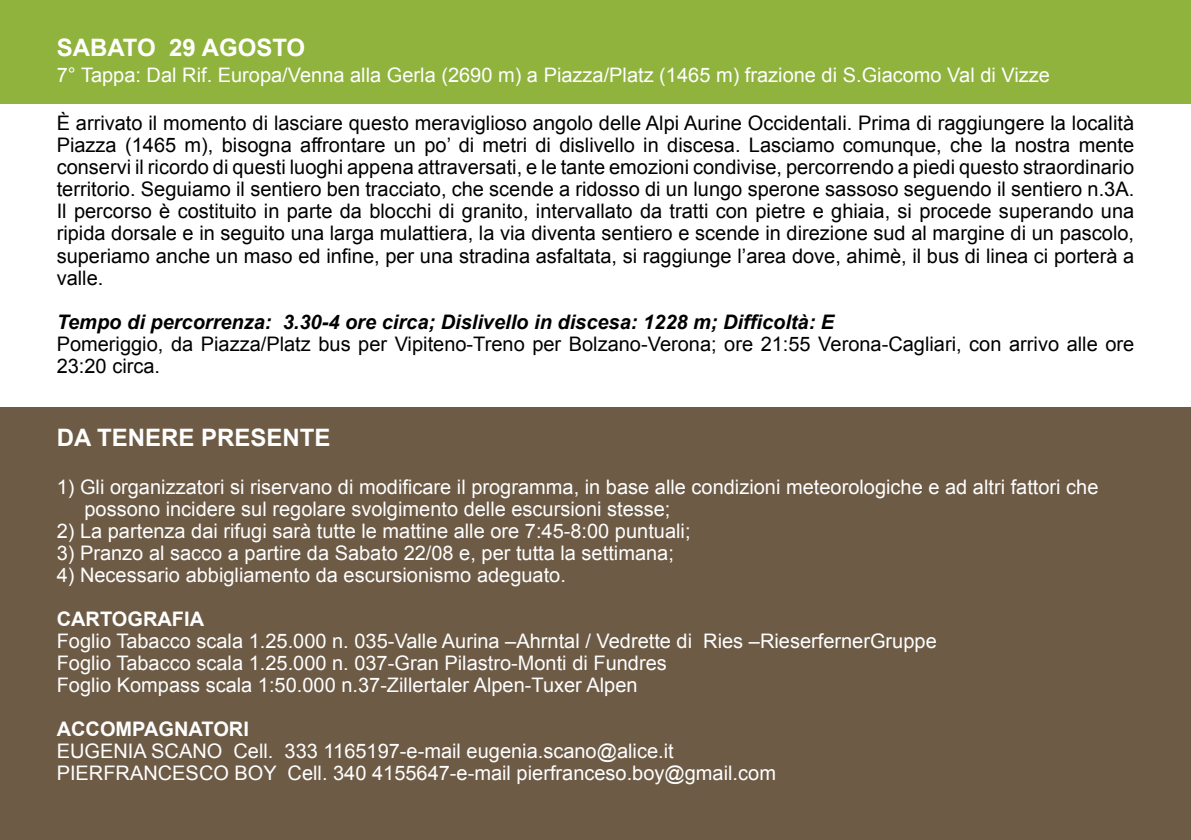
<style>
.page{position:relative;width:1191px;height:840px;background:#fff}
.page>*{position:absolute;margin:0;border:0;box-sizing:border-box;transform-origin:0 0}
.t1{font:700 24px "Arial";color:#fff}
.t2{font:20px/22px "Arial";color:#000;text-align:justify}
.t3{font:20px/22px "Arial";color:#fff}
.t4{font:italic 700 20px "Arial";color:#000}
.t5{font:700 20px "Arial";color:#fff}
</style>
<div class="page">
<div style="left:0;top:0;width:1191px;height:103px;background:#90b33e"></div>
<div style="left:0;top:407px;width:1191px;height:432px;background:#6d5b46"></div>
<p class="t1" style="left:57px;top:32px;width:250px">SABATO 29 AGOSTO</p>
<p class="t3" style="left:57px;top:64px;width:994px">7° Tappa: Dal Rif. Europa/Venna alla Gerla (2690 m) a Piazza/Platz (1465 m) frazione di S.Giacomo Val di Vizze</p>
<p class="t2" style="left:57px;top:112px;width:1079px">È arrivato il momento di lasciare questo meraviglioso angolo delle Alpi Aurine Occidentali. Prima di raggiungere la località Piazza (1465 m), bisogna affrontare un po’ di metri di dislivello in discesa. Lasciamo comunque, che la nostra mente conservi il ricordo di questi luoghi appena attraversati, e le tante emozioni condivise, percorrendo a piedi questo straordinario territorio. Seguiamo il sentiero ben tracciato, che scende a ridosso di un lungo sperone sassoso seguendo il sentiero n.3A.<br>Il percorso è costituito in parte da blocchi di granito, intervallato da tratti con pietre e ghiaia, si procede superando una ripida dorsale e in seguito una larga mulattiera, la via diventa sentiero e scende in direzione sud al margine di un pascolo, superiamo anche un maso ed infine, per una stradina asfaltata, si raggiunge l’area dove, ahimè, il bus di linea ci porterà a valle.</p>
<p class="t4" style="left:57px;top:308px;width:779px">Tempo di percorrenza: 3.30-4 ore circa; Dislivello in discesa: 1228 m; Difficoltà: E</p>
<p class="t2" style="left:57px;top:332px;width:1079px">Pomeriggio, da Piazza/Platz bus per Vipiteno-Treno per Bolzano-Verona; ore 21:55 Verona-Cagliari, con arrivo alle ore<br>23:20 circa.</p>
<p class="t1" style="left:57px;top:421px;width:275px">DA TENERE PRESENTE</p>
<p class="t3" style="left:84px;top:476px;width:1015px;text-indent:-28px">1) Gli organizzatori si riservano di modificare il programma, in base alle condizioni meteorologiche e ad altri fattori che possono incidere sul regolare svolgimento delle escursioni stesse;</p>
<p class="t3" style="left:57px;top:520px;width:635px">2) La partenza dai rifugi sarà tutte le mattine alle ore 7:45-8:00 puntuali;</p>
<p class="t3" style="left:57px;top:542px;width:618px">3) Pranzo al sacco a partire da Sabato 22/08 e, per tutta la settimana;</p>
<p class="t3" style="left:57px;top:564px;width:511px">4) Necessario abbigliamento da escursionismo adeguato.</p>
<p class="t5" style="left:57px;top:605px;width:149px">CARTOGRAFIA</p>
<p class="t3" style="left:57px;top:630px;width:881px">Foglio Tabacco scala 1.25.000 n. 035-Valle Aurina –Ahrntal / Vedrette di Ries –RieserfernerGruppe<br>Foglio Tabacco scala 1.25.000 n. 037-Gran Pilastro-Monti di Fundres<br>Foglio Kompass scala 1:50.000 n.37-Zillertaler Alpen-Tuxer Alpen</p>
<p class="t5" style="left:57px;top:715px;width:194px">ACCOMPAGNATORI</p>
<p class="t3" style="left:57px;top:740px;width:721px">EUGENIA SCANO Cell. 333 1165197-e-mail eugenia.scano@alice.it<br>PIERFRANCESCO BOY Cell. 340 4155647-e-mail pierfranceso.boy@gmail.com</p>
</div>
